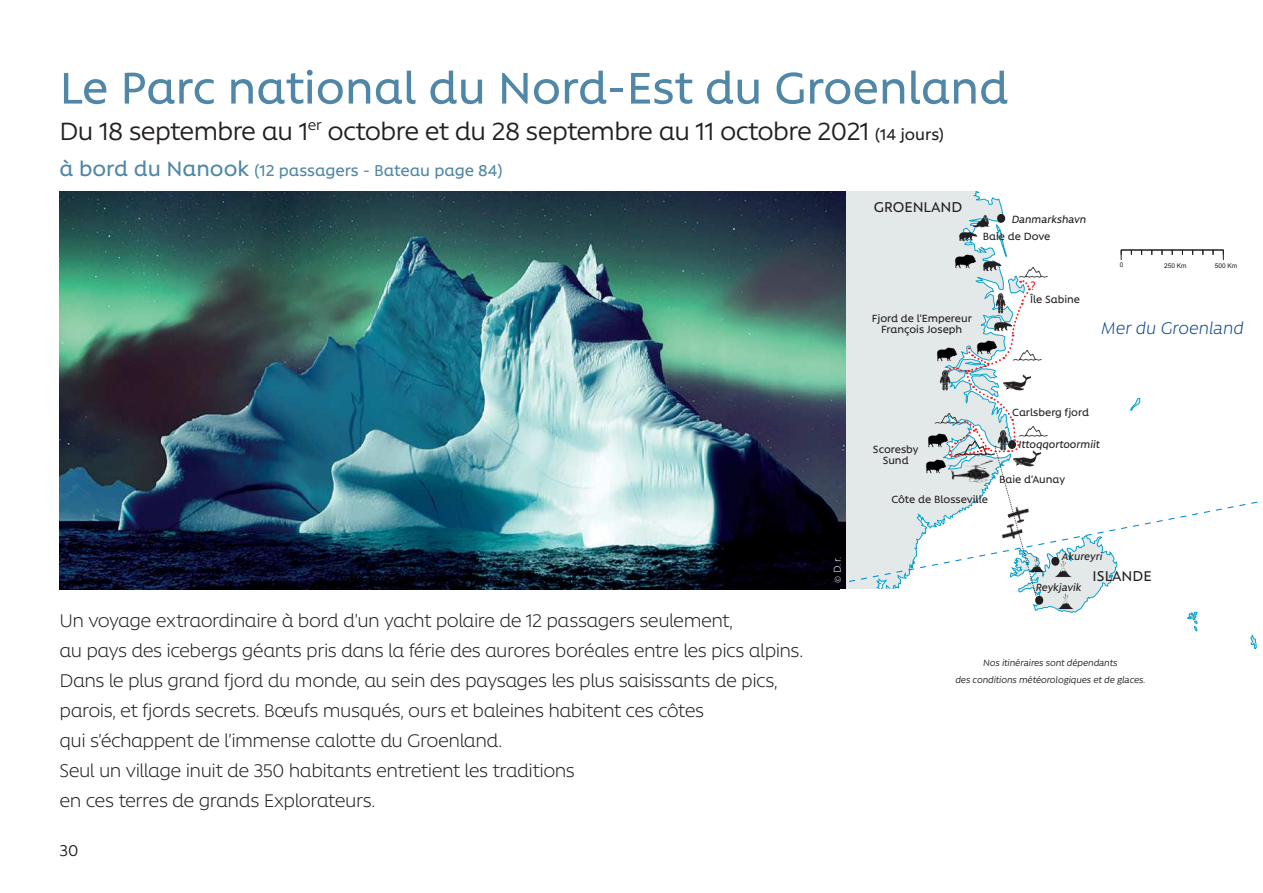
<style>
.page{position:relative;width:1263px;height:893px;background:#fff}
.page>*{position:absolute;margin:0;border:0;box-sizing:border-box;transform-origin:0 0}
.t1{font:500 51px "Rawson Alt";color:#5087a6}
.t2{font:28.5px "Rawson Alt";letter-spacing:-.02em;color:#231f20}
.t3{font:300 21px/30px "Rawson Alt";letter-spacing:-.025em;color:#231f20}
.t4{font:italic 300 19.35px "Rawson Alt";color:#094594}
.t5{font:500 18px "Rawson Alt";color:#5087a6}
.t6{font:18px "Rawson Alt";color:#231f20}
.t7{font:500 16.35px "Rawson Alt";color:#231f20}
.t8{font:500 13.65px "Rawson Alt";color:#ee1d23}
.t9{font:500 12px/11.6px "Rawson Alt";color:#231f20;text-align:center}
.t10{font:italic 500 12px "Rawson Alt";color:#231f20}
.t11{font:300 11.25px "Rawson Alt";color:#fff}
.t12{font:italic 10.5px/16.5px "Rawson Alt";letter-spacing:-.01em;color:#231f20;text-align:center}
.t13{font:6.45px "Arial";color:#231f20}
.s1{font-weight:500;font-size:18px}
.s2{font-size:24px}
</style>
<div class="page">
<img style="left:60px;top:191px;width:786px;height:398px">
<div style="left:846px;top:191px;width:134px;height:226px;background:#e3e8e9"></div>
<svg style="left:846px;top:417px;width:102px;height:172px;background:#e2e9eb"></svg>
<img style="left:933px;top:412px;width:15px;height:12px">
<img style="left:939px;top:370px;width:9px;height:20px">
<img style="left:936px;top:348px;width:12px;height:14px">
<img style="left:927px;top:433px;width:21px;height:14px">
<img style="left:925px;top:459px;width:19px;height:14px">
<img style="left:944px;top:452px;width:4px;height:40px">
<svg style="left:948px;top:195px;width:310px;height:453px"></svg>
<img style="left:996px;top:518px;width:27px;height:24px">
<img style="left:1017px;top:425px;width:31px;height:12px">
<img style="left:1011px;top:348px;width:31px;height:12px">
<img style="left:1017px;top:265px;width:31px;height:12px">
<h1 class="t1" style="left:60px;top:61px;width:951px">Le Parc national du Nord-Est du Groenland</h1>
<h2 class="t2" style="left:60px;top:116px;width:886px">Du 18 septembre au 1<sup>er</sup> octobre et du 28 septembre au 11 octobre 2021 <span class="s1">(14 jours)</span></h2>
<p class="t5" style="left:60px;top:161px;width:444px"><span class="s2">à bord du Nanook</span> (12 passagers - Bateau page 84)</p>
<p class="t7" style="left:874px;top:198px;width:90px">GROENLAND</p>
<p class="t10" style="left:1012px;top:214px;width:76px">Danmarkshavn</p>
<p class="t9" style="left:983px;top:230px;width:69px">Baie de Dove</p>
<p class="t9" style="left:872px;top:312px;width:102px">Fjord de l’Empereur<br>François Joseph</p>
<p class="t8" style="left:1031px;top:278px;width:7px">?</p>
<p class="t9" style="left:1030px;top:294px;width:52px">Île Sabine</p>
<p class="t13" style="left:1120px;top:260px;width:5px">0</p>
<p class="t13" style="left:1164px;top:261px;width:24px">250 Km</p>
<p class="t13" style="left:1215px;top:261px;width:24px">500 Km</p>
<p class="t4" style="left:1101px;top:319px;width:144px">Mer du Groenland</p>
<p class="t9" style="left:873px;top:443px;width:47px">Scoresby<br>Sund</p>
<p class="t9" style="left:1012px;top:406px;width:78px">Carlsberg fjord</p>
<p class="t10" style="left:1018px;top:438px;width:83px">Ittoqqortoormiit</p>
<p class="t9" style="left:999px;top:473px;width:67px">Baie d’Aunay</p>
<p class="t3" style="left:60px;top:605px;width:745px">Un voyage extraordinaire à bord d’un yacht polaire de 12 passagers seulement,<br>au pays des icebergs géants pris dans la férie des aurores boréales entre les pics alpins.<br>Dans le plus grand fjord du monde, au sein des paysages les plus saisissants de pics, parois, et fjords secrets. Bœufs musqués, ours et baleines habitent ces côtes<br>qui s’échappent de l’immense calotte du Groenland.<br>Seul un village inuit de 350 habitants entretient les traditions<br>en ces terres de grands Explorateurs.</p>
<p class="t6" style="left:60px;top:842px;width:21px">30</p>
<p class="t11" style="left:832px;top:583px;width:28px;rotate:-90deg">© D. r.</p>
<p class="t9" style="left:891px;top:493px;width:98px">Côte de Blosseville</p>
<p class="t10" style="left:1062px;top:550px;width:42px">Akureyri</p>
<p class="t10" style="left:1036px;top:581px;width:47px">Reykjavik</p>
<p class="t7" style="left:1093px;top:568px;width:60px">ISLANDE</p>
<p class="t12" style="left:955px;top:655px;width:192px">Nos itinéraires sont dépendants<br>des conditions météorologiques et de glaces.</p>
</div>
